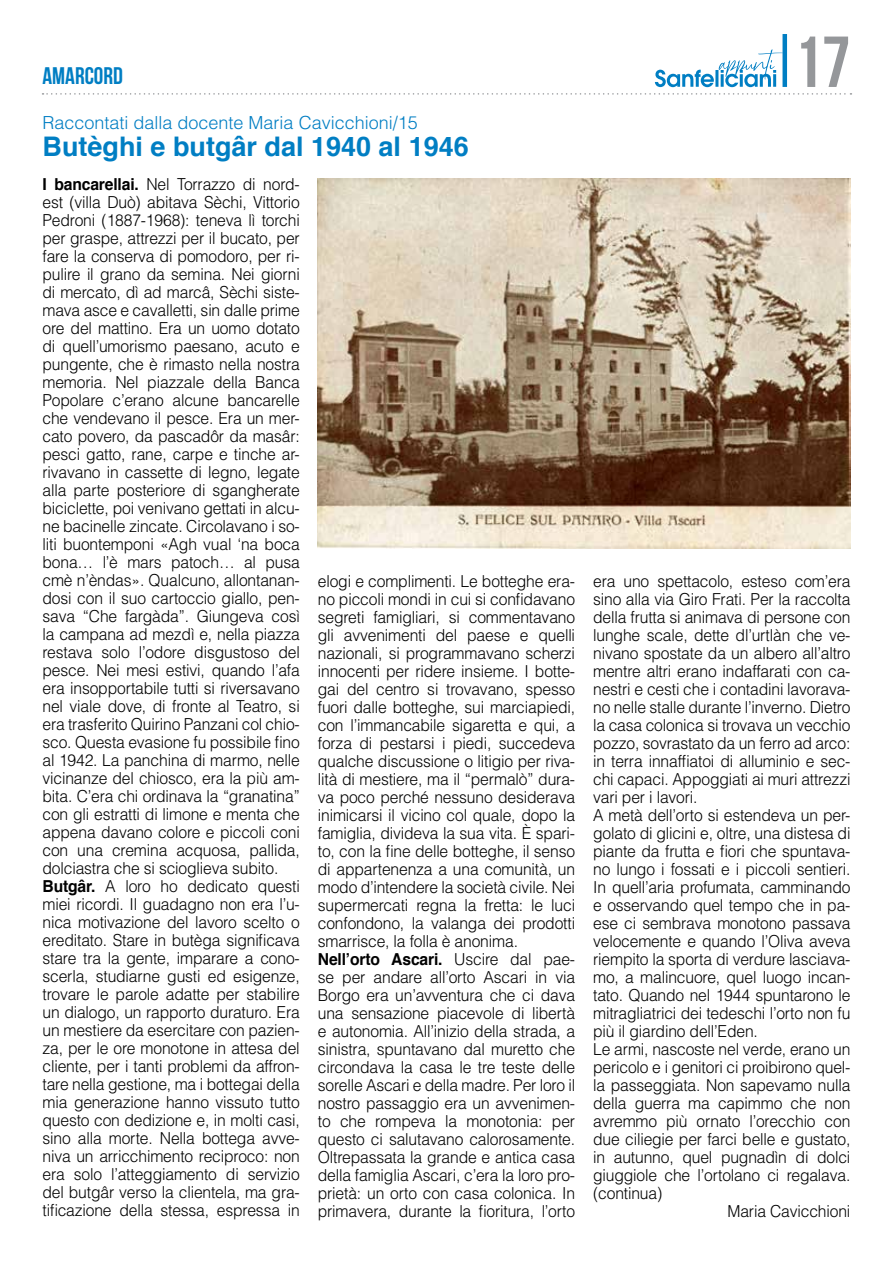
<style>
.page{position:relative;width:893px;height:1263px;background:#fff}
.page>*{position:absolute;margin:0;border:0;box-sizing:border-box;transform-origin:0 0}
.t1{font:72px "Bebas Neue";color:#95979a}
.t2{font:700 27px "Helvetica";color:#007ec3}
.t3{font:24px "Bebas Neue";color:#007ec3}
.t4{font:300 18px "Helvetica";color:#007ec3}
.t5{font:300 16.5px/18px "Helvetica";letter-spacing:-.01em;color:#000;scale:.95 1}
.s1{font-weight:700}
</style>
<div class="page">
<div style="left:782px;top:34px;width:5px;height:53px;background:#007ec3"></div>
<svg style="left:655px;top:49px;width:128px;height:38px"></svg>
<svg style="left:43px;top:93px;width:808px;height:2px"></svg>
<img style="left:318px;top:179px;width:532px;height:369px">
<h3 class="t3" style="left:43px;top:62px;width:82px">AMARCORD</h3>
<p class="t4" style="left:43px;top:112px;width:377px">Raccontati dalla docente Maria Cavicchioni/15</p>
<h2 class="t2" style="left:43px;top:125px;width:428px">Butèghi e butgâr dal 1940 al 1946</h2>
<h1 class="t1" style="left:793px;top:23px;width:59px">17</h1>
<p class="t5" style="left:43px;top:175px;width:272px"><span class="s1">I bancarellai.</span> Nel Torrazzo di nord&shy;est (villa Duò) abitava Sèchi, Vittorio Pedroni (1887-1968): teneva lì torchi per graspe, attrezzi per il bucato, per fare la conserva di pomodoro, per ri&shy;pulire il grano da semina. Nei giorni di mercato, dì ad marcâ, Sèchi siste&shy;mava asce e cavalletti, sin dalle prime ore del mattino. Era un uomo dotato di quell’umorismo paesano, acuto e pungente, che è rimasto nella nostra memoria. Nel piazzale della Banca Popolare c’erano alcune bancarelle che vendevano il pesce. Era un mer&shy;cato povero, da pascadôr da masâr: pesci gatto, rane, carpe e tinche ar&shy;rivavano in cassette di legno, legate alla parte posteriore di sgangherate biciclette, poi venivano gettati in alcu&shy;ne bacinelle zincate. Circolavano i so&shy;liti buontemponi «Agh vual ‘na boca bona… l’è mars patoch… al pusa cmè n’èndas». Qualcuno, allontanan&shy;dosi con il suo cartoccio giallo, pen&shy;sava “Che fargàda”. Giungeva così la campana ad mezdì e, nella piazza restava solo l’odore disgustoso del pesce. Nei mesi estivi, quando l’afa era insopportabile tutti si riversavano nel viale dove, di fronte al Teatro, si era trasferito Quirino Panzani col chio&shy;sco. Questa evasione fu possibile fino al 1942. La panchina di marmo, nelle vicinanze del chiosco, era la più am&shy;bita. C’era chi ordinava la “granatina” con gli estratti di limone e menta che appena davano colore e piccoli coni con una cremina acquosa, pallida, dolciastra che si scioglieva subito.<br><span class="s1">Butgâr.</span> A loro ho dedicato questi miei ricordi. Il guadagno non era l’u&shy;nica motivazione del lavoro scelto o ereditato. Stare in butèga significava stare tra la gente, imparare a cono&shy;scerla, studiarne gusti ed esigenze, trovare le parole adatte per stabilire un dialogo, un rapporto duraturo. Era un mestiere da esercitare con pazien&shy;za, per le ore monotone in attesa del cliente, per i tanti problemi da affron&shy;tare nella gestione, ma i bottegai della mia generazione hanno vissuto tutto questo con dedizione e, in molti casi, sino alla morte. Nella bottega avve&shy;niva un arricchimento reciproco: non era solo l’atteggiamento di servizio del butgâr verso la clientela, ma gra&shy;tificazione della stessa, espressa in</p>
<p class="t5" style="left:318px;top:572px;width:272px">elogi e complimenti. Le botteghe era&shy;no piccoli mondi in cui si confidavano segreti famigliari, si commentavano gli avvenimenti del paese e quelli nazionali, si programmavano scherzi innocenti per ridere insieme. I botte&shy;gai del centro si trovavano, spesso fuori dalle botteghe, sui marciapiedi, con l’immancabile sigaretta e qui, a forza di pestarsi i piedi, succedeva qualche discussione o litigio per riva&shy;lità di mestiere, ma il “permalò” dura&shy;va poco perché nessuno desiderava inimicarsi il vicino col quale, dopo la famiglia, divideva la sua vita. È spari&shy;to, con la fine delle botteghe, il senso di appartenenza a una comunità, un modo d’intendere la società civile. Nei supermercati regna la fretta: le luci confondono, la valanga dei prodotti smarrisce, la folla è anonima.<br><span class="s1">Nell’orto Ascari.</span> Uscire dal pae&shy;se per andare all’orto Ascari in via Borgo era un’avventura che ci dava una sensazione piacevole di libertà e autonomia. All’inizio della strada, a sinistra, spuntavano dal muretto che circondava la casa le tre teste delle sorelle Ascari e della madre. Per loro il nostro passaggio era un avvenimen&shy;to che rompeva la monotonia: per questo ci salutavano calorosamente.<br>Oltrepassata la grande e antica casa della famiglia Ascari, c’era la loro pro&shy;prietà: un orto con casa colonica. In primavera, durante la fioritura, l’orto</p>
<p class="t5" style="left:593px;top:572px;width:272px">era uno spettacolo, esteso com’era</p>
<p class="t5" style="left:593px;top:590px;width:272px">sino alla via Giro Frati. Per la raccolta</p>
<p class="t5" style="left:593px;top:608px;width:272px">della frutta si animava di persone con</p>
<p class="t5" style="left:593px;top:626px;width:272px">lunghe scale, dette dl’urtlàn che ve-</p>
<p class="t5" style="left:593px;top:644px;width:272px">nivano spostate da un albero all’altro</p>
<p class="t5" style="left:593px;top:662px;width:272px">mentre altri erano indaffarati con ca-</p>
<p class="t5" style="left:593px;top:680px;width:272px">nestri e cesti che i contadini lavorava-</p>
<p class="t5" style="left:593px;top:698px;width:272px">no nelle stalle durante l’inverno. Dietro</p>
<p class="t5" style="left:593px;top:716px;width:272px">la casa colonica si trovava un vecchio</p>
<p class="t5" style="left:593px;top:734px;width:272px">pozzo, sovrastato da un ferro ad arco:</p>
<p class="t5" style="left:593px;top:752px;width:272px">in terra innaffiatoi di alluminio e sec-</p>
<p class="t5" style="left:593px;top:770px;width:272px">chi capaci. Appoggiati ai muri attrezzi</p>
<p class="t5" style="left:593px;top:788px;width:111px">vari per i lavori.</p>
<p class="t5" style="left:593px;top:806px;width:272px">A metà dell’orto si estendeva un per-</p>
<p class="t5" style="left:593px;top:824px;width:272px">golato di glicini e, oltre, una distesa di</p>
<p class="t5" style="left:593px;top:842px;width:272px">piante da frutta e fiori che spuntava-</p>
<p class="t5" style="left:593px;top:860px;width:272px">no lungo i fossati e i piccoli sentieri.</p>
<p class="t5" style="left:593px;top:878px;width:272px">In quell’aria profumata, camminando</p>
<p class="t5" style="left:593px;top:896px;width:272px">e osservando quel tempo che in pa-</p>
<p class="t5" style="left:593px;top:914px;width:272px">ese ci sembrava monotono passava</p>
<p class="t5" style="left:593px;top:932px;width:272px">velocemente e quando l’Oliva aveva</p>
<p class="t5" style="left:593px;top:950px;width:272px">riempito la sporta di verdure lasciava-</p>
<p class="t5" style="left:593px;top:968px;width:272px">mo, a malincuore, quel luogo incan-</p>
<p class="t5" style="left:593px;top:986px;width:272px">tato. Quando nel 1944 spuntarono le</p>
<p class="t5" style="left:593px;top:1004px;width:272px">mitragliatrici dei tedeschi l’orto non fu</p>
<p class="t5" style="left:593px;top:1022px;width:175px">più il giardino dell’Eden.</p>
<p class="t5" style="left:593px;top:1040px;width:272px">Le armi, nascoste nel verde, erano un</p>
<p class="t5" style="left:593px;top:1058px;width:272px">pericolo e i genitori ci proibirono quel-</p>
<p class="t5" style="left:593px;top:1076px;width:272px">la passeggiata. Non sapevamo nulla</p>
<p class="t5" style="left:593px;top:1094px;width:272px">della guerra ma capimmo che non</p>
<p class="t5" style="left:593px;top:1112px;width:272px">avremmo più ornato l’orecchio con</p>
<p class="t5" style="left:593px;top:1130px;width:272px">due ciliegie per farci belle e gustato,</p>
<p class="t5" style="left:593px;top:1148px;width:272px">in autunno, quel pugnadìn di dolci</p>
<p class="t5" style="left:593px;top:1166px;width:272px">giuggiole che l’ortolano ci regalava.</p>
<p class="t5" style="left:593px;top:1184px;width:74px">(continua)</p>
<p class="t5" style="left:727px;top:1202px;width:131px">Maria Cavicchioni</p>
</div>
